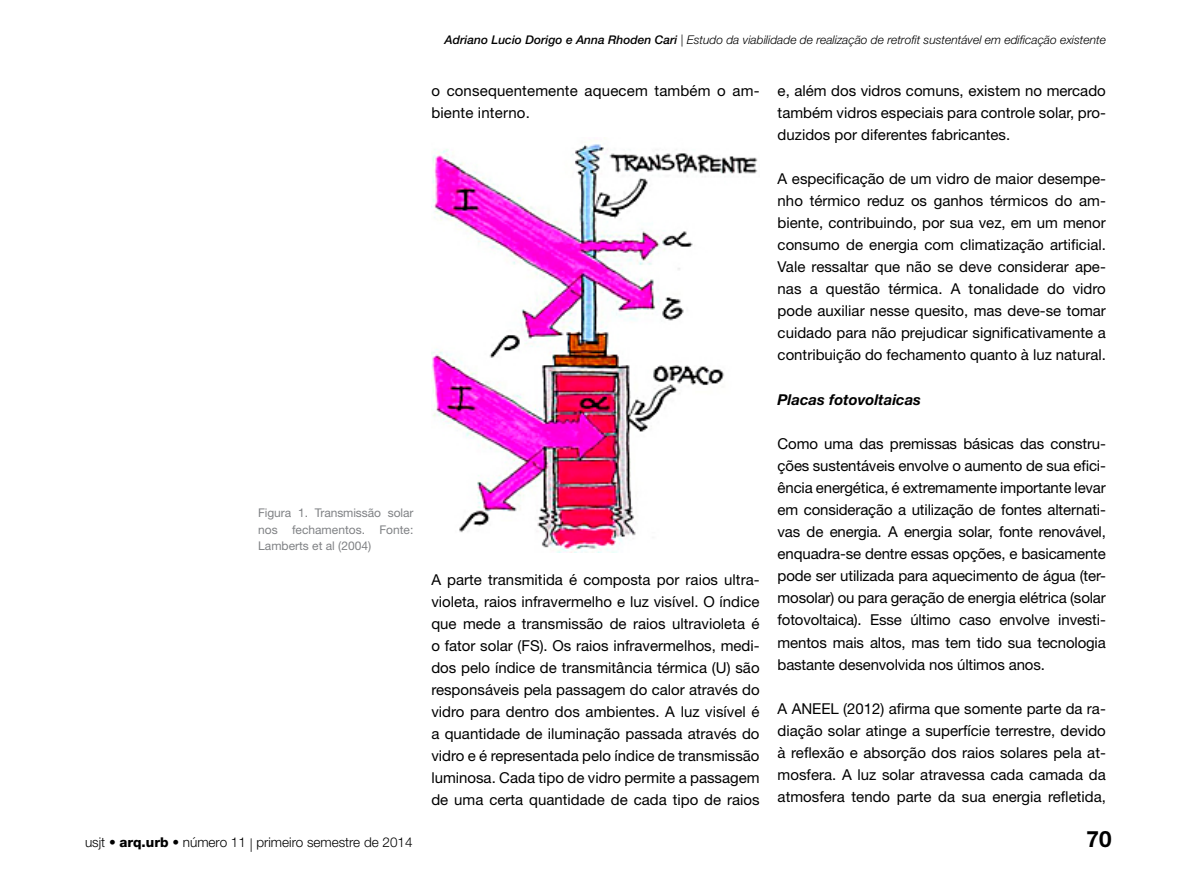
<style>
.page{position:relative;width:1191px;height:893px;background:#fff}
.page>*{position:absolute;margin:0;border:0;box-sizing:border-box;transform-origin:0 0}
.t1{font:700 22.5px "Helvetica Neue LT Std";color:#000}
.t2{font:15px/22px "Helvetica Neue LT Std";color:#000;text-align:justify}
.t3{font:italic 700 15px "Helvetica Neue LT Std";color:#000}
.t4{font:300 13.5px "Helvetica Neue LT Std";color:#000}
.t5{font:italic 300 12px "Helvetica Neue LT Std";color:#000}
.t6{font:12px/16.5px "Helvetica Neue LT Std";color:#808285;text-align:justify}
.s1{font-weight:800}
.s2{font-weight:500}
</style>
<div class="page">
<img style="left:431px;top:137px;width:327px;height:416px">
<p class="t6" style="left:258px;top:505px;width:157px">Figura 1. Transmissão solar nos fechamentos. Fonte:<br>Lamberts et al (2004)</p>
<p class="t4" style="left:85px;top:834px;width:329px">usjt • <span class="s1">arq.urb</span> • número 11 | primeiro semestre de 2014</p>
<p class="t5" style="left:444px;top:33px;width:663px"><span class="s2">Adriano Lucio Dorigo e Anna Rhoden Cari</span> | Estudo da viabilidade de realização de retrofit sustentável em edificação existente</p>
<p class="t2" style="left:431px;top:79px;width:330px">o consequentemente aquecem também o am&shy;biente interno.</p>
<p class="t2" style="left:431px;top:568px;width:330px">A parte transmitida é composta por raios ultra&shy;violeta, raios infravermelho e luz visível. O índice que mede a transmissão de raios ultravioleta é o fator solar (FS). Os raios infravermelhos, medi&shy;dos pelo índice de transmitância térmica (U) são responsáveis pela passagem do calor através do vidro para dentro dos ambientes. A luz visível é a quantidade de iluminação passada através do vidro e é representada pelo índice de transmissão luminosa. Cada tipo de vidro permite a passagem de uma certa quantidade de cada tipo de raios</p>
<p class="t2" style="left:777px;top:79px;width:330px">e, além dos vidros comuns, existem no mercado também vidros especiais para controle solar, pro&shy;duzidos por diferentes fabricantes.</p>
<p class="t2" style="left:777px;top:167px;width:330px">A especificação de um vidro de maior desempe&shy;nho térmico reduz os ganhos térmicos do am&shy;biente, contribuindo, por sua vez, em um menor consumo de energia com climatização artificial.<br>Vale ressaltar que não se deve considerar ape&shy;nas a questão térmica. A tonalidade do vidro pode auxiliar nesse quesito, mas deve-se tomar cuidado para não prejudicar significativamente a contribuição do fechamento quanto à luz natural.</p>
<p class="t3" style="left:777px;top:390px;width:145px">Placas fotovoltaicas</p>
<p class="t2" style="left:777px;top:432px;width:330px">Como uma das premissas básicas das constru&shy;ções sustentáveis envolve o aumento de sua efici&shy;ência energética, é extremamente importante levar em consideração a utilização de fontes alternati&shy;vas de energia. A energia solar, fonte renovável, enquadra-se dentre essas opções, e basicamente pode ser utilizada para aquecimento de água (ter&shy;mosolar) ou para geração de energia elétrica (solar fotovoltaica). Esse último caso envolve investi&shy;mentos mais altos, mas tem tido sua tecnologia bastante desenvolvida nos últimos anos.</p>
<p class="t2" style="left:777px;top:697px;width:330px">A ANEEL (2012) afirma que somente parte da ra&shy;diação solar atinge a superfície terrestre, devido à reflexão e absorção dos raios solares pela at&shy;mosfera. A luz solar atravessa cada camada da atmosfera tendo parte da sua energia refletida,</p>
<h1 class="t1" style="left:1086px;top:825px;width:27px">70</h1>
</div>
